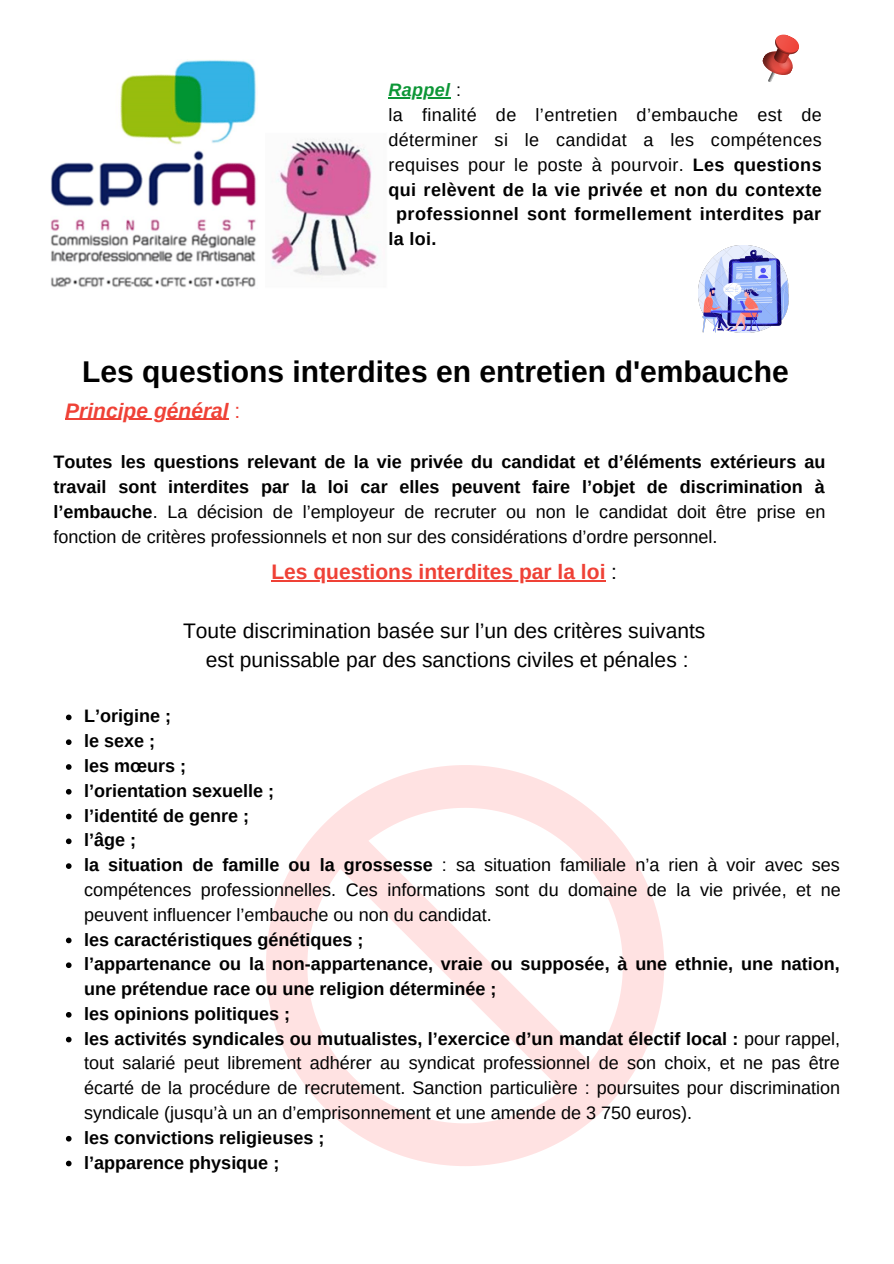
<style>
.page{position:relative;width:894px;height:1264px;background:#fff}
.page>*{position:absolute;margin:0;border:0;box-sizing:border-box;transform-origin:0 0}
.t1{font:700 30px "Arimo";color:#000}
.t2{font:21px "Arimo";color:#000}
.t3{font:700 21px "Arimo";color:#ef4136}
.t4{font:italic 700 21px "Arimo";color:#ef4136}
.t5{font:18px/24.8px "Arimo";color:#010101;text-align:justify}
.t6{font:700 18px/24.8px "Arimo";letter-spacing:.02em;color:#000;text-align:justify}
.t7{font:700 18px/24.8px "Arimo";color:#010101}
.t8{font:18px "Arimo";letter-spacing:.02em;color:#000}
.t9{font:italic 700 18px "Arimo";letter-spacing:.02em;color:#0c9636}
.s1{font-weight:400;font-style:normal;color:#000}
.s2{font-weight:700}
.s3{font-weight:400;font-style:normal}
.s4{font-weight:400}
.s5{font-weight:400;color:#000}
</style>
<div class="page">
<img style="left:51px;top:60px;width:205px;height:228px">
<img style="left:271px;top:139px;width:108px;height:139px">
<svg style="left:762px;top:34px;width:37px;height:48px"></svg>
<hr style="left:388px;top:98px;width:62px;height:1px;background:#0c9636">
<img style="left:698px;top:245px;width:91px;height:88px">
<svg style="left:266px;top:765px;width:398px;height:401px"></svg>
<svg style="left:276px;top:776px;width:378px;height:378px"></svg>
<hr style="left:65px;top:418px;width:164px;height:2px;background:#ef4136">
<svg style="left:66px;top:714px;width:6px;height:6px"></svg>
<svg style="left:66px;top:739px;width:6px;height:6px"></svg>
<svg style="left:66px;top:764px;width:6px;height:5px"></svg>
<svg style="left:66px;top:789px;width:6px;height:5px"></svg>
<svg style="left:66px;top:813px;width:6px;height:6px"></svg>
<svg style="left:66px;top:838px;width:6px;height:6px"></svg>
<svg style="left:66px;top:863px;width:6px;height:6px"></svg>
<svg style="left:66px;top:937px;width:6px;height:6px"></svg>
<svg style="left:66px;top:962px;width:6px;height:6px"></svg>
<svg style="left:66px;top:1012px;width:6px;height:5px"></svg>
<svg style="left:66px;top:1036px;width:6px;height:6px"></svg>
<svg style="left:66px;top:1135px;width:6px;height:6px"></svg>
<svg style="left:66px;top:1160px;width:6px;height:6px"></svg>
<hr style="left:271px;top:580px;width:334px;height:1px;background:#ef4136">
<p class="t9" style="left:388px;top:80px;width:74px">Rappel <span class="s1">:</span></p>
<p class="t8" style="left:388px;top:105px;width:435px">la finalité de l’entretien d’embauche est de</p>
<p class="t8" style="left:388px;top:130px;width:435px">déterminer si le candidat a les compétences</p>
<p class="t8" style="left:388px;top:154px;width:434px">requises pour le poste à pourvoir. <span class="s2">Les questions</span></p>
<p class="t6" style="left:388px;top:177px;width:435px">qui relèvent de la vie privée et non du contexte</p>
<p class="t6" style="left:396px;top:202px;width:426px">professionnel sont formellement interdites par</p>
<p class="t6" style="left:388px;top:226px;width:50px">la loi.</p>
<p class="t1" style="left:82px;top:354px;width:707px">Les questions interdites en entretien d'embauche</p>
<p class="t4" style="left:65px;top:398px;width:177px">Principe général <span class="s3">:</span></p>
<p class="t6" style="left:53px;top:449px;width:773px">Toutes les questions relevant de la vie privée du candidat et d’éléments extérieurs au travail sont interdites par la loi car elles peuvent faire l’objet de discrimination à l’embauche<span class="s4">. La décision de l’employeur de recruter ou non le candidat doit être prise en fonction de critères professionnels et non sur des considérations d’ordre personnel.</span></p>
<p class="t3" style="left:271px;top:560px;width:347px">Les questions interdites par la loi <span class="s5">:</span></p>
<p class="t2" style="left:183px;top:619px;width:523px">Toute discrimination basée sur l’un des critères suivants</p>
<p class="t2" style="left:206px;top:648px;width:484px">est punissable par des sanctions civiles et pénales :</p>
<p class="t7" style="left:84px;top:704px;width:88px">L’origine ;</p>
<p class="t7" style="left:84px;top:728px;width:73px">le sexe ;</p>
<p class="t7" style="left:84px;top:753px;width:104px">les mœurs ;</p>
<p class="t7" style="left:84px;top:778px;width:191px">l’orientation sexuelle ;</p>
<p class="t7" style="left:84px;top:803px;width:166px">l’identité de genre ;</p>
<p class="t7" style="left:84px;top:827px;width:53px">l’âge ;</p>
<p class="t5" style="left:84px;top:852px;width:758px"><span class="s2">la situation de famille ou la grossesse</span> : sa situation familiale n’a rien à voir avec ses compétences professionnelles. Ces informations sont du domaine de la vie privée, et ne peuvent influencer l’embauche ou non du candidat.</p>
<p class="t7" style="left:84px;top:926px;width:281px">les caractéristiques génétiques ;</p>
<p class="t7" style="left:84px;top:951px;width:757px">l’appartenance ou la non-appartenance, vraie ou supposée, à une ethnie, une nation, une prétendue race ou une religion déterminée ;</p>
<p class="t7" style="left:84px;top:1001px;width:207px">les opinions politiques ;</p>
<p class="t5" style="left:84px;top:1026px;width:757px"><span class="s2">les activités syndicales ou mutualistes, l’exercice d’un mandat électif local :</span> pour rappel, tout salarié peut librement adhérer au syndicat professionnel de son choix, et ne pas être écarté de la procédure de recrutement. Sanction particulière : poursuites pour discrimination syndicale (jusqu’à un an d’emprisonnement et une amende de 3 750 euros).</p>
<p class="t7" style="left:84px;top:1125px;width:242px">les convictions religieuses ;</p>
<p class="t7" style="left:84px;top:1149px;width:197px">l’apparence physique ;</p>
</div>
